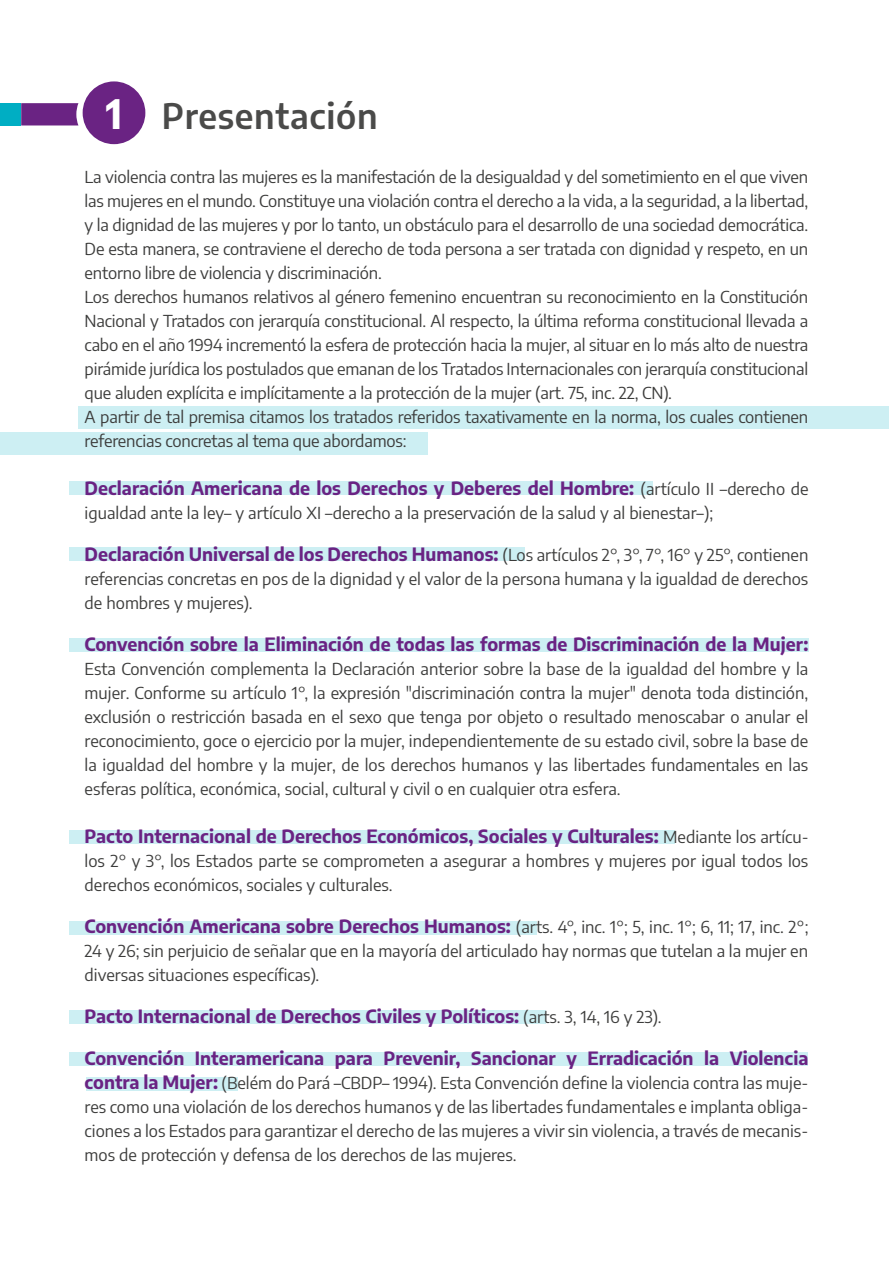
<style>
.page{position:relative;width:893px;height:1263px;background:#fff}
.page>*{position:absolute;margin:0;border:0;box-sizing:border-box;transform-origin:0 0}
.t1{font:600 34.5px "Encode Sans";letter-spacing:.02em;color:#4a4a49}
.t2{font:700 18px "Encode Sans";color:#6a2383}
.t3{font:16.5px/24px "Encode Sans";letter-spacing:-.01em;color:#3c3c3b}
.s1{font-weight:700;font-size:39.75px;color:#fff}
.s2{font-weight:400;font-size:16.5px;color:#3c3c3b}
.s3{font-weight:700;font-size:18px;color:#6a2383}
</style>
<div class="page">
<div style="left:78px;top:406px;width:811px;height:22px;background:#cdeff3"></div>
<div style="left:0;top:433px;width:427px;height:22px;background:#cdeff3"></div>
<div style="left:69px;top:481px;width:583px;height:13px;background:#cdeff3"></div>
<div style="left:69px;top:639px;width:740px;height:13px;background:#cdeff3"></div>
<div style="left:69px;top:830px;width:605px;height:13px;background:#cdeff3"></div>
<div style="left:69px;top:921px;width:468px;height:13px;background:#cdeff3"></div>
<div style="left:69px;top:1010px;width:477px;height:13px;background:#cdeff3"></div>
<div style="left:86px;top:1078px;width:151px;height:13px;background:#cdeff3"></div>
<div style="left:69px;top:1052px;width:739px;height:13px;background:#cdeff3"></div>
<div style="left:69px;top:547px;width:456px;height:14px;background:#cdeff3"></div>
<div style="left:83px;top:81px;width:62px;height:63px;background:#6a2383;border-radius:50%"></div>
<svg style="left:21px;top:103px;width:57px;height:22px"></svg>
<div style="left:0;top:103px;width:21px;height:22px;background:#00aec3"></div>
<h1 class="t1" style="left:106px;top:91px;width:273px"><span class="s1">1</span> Presentación</h1>
<p class="t3" style="left:85px;top:164px;width:725px">La violencia contra las mujeres es la manifestación de la desigualdad y del sometimiento en el que viven las mujeres en el mundo. Constituye una violación contra el derecho a la vida, a la seguridad, a la libertad, y la dignidad de las mujeres y por lo tanto, un obstáculo para el desarrollo de una sociedad democrática.<br>De esta manera, se contraviene el derecho de toda persona a ser tratada con dignidad y respeto, en un entorno libre de violencia y discriminación.<br>Los derechos humanos relativos al género femenino encuentran su reconocimiento en la Constitución Nacional y Tratados con jerarquía constitucional. Al respecto, la última reforma constitucional llevada a cabo en el año 1994 incrementó la esfera de protección hacia la mujer, al situar en lo más alto de nuestra pirámide jurídica los postulados que emanan de los Tratados Internacionales con jerarquía constitucional que aluden explícita e implícitamente a la protección de la mujer (art. 75, inc. 22, CN).<br>A partir de tal premisa citamos los tratados referidos taxativamente en la norma, los cuales contienen referencias concretas al tema que abordamos:</p>
<p class="t2" style="left:85px;top:474px;width:725px">Declaración Americana de los Derechos y Deberes del Hombre: <span class="s2">(artículo II –derecho de</span></p>
<p class="t3" style="left:85px;top:500px;width:630px">igualdad ante la ley– y artículo XI –derecho a la preservación de la salud y al bienestar–);</p>
<p class="t2" style="left:85px;top:540px;width:725px">Declaración Universal de los Derechos Humanos: <span class="s2">(Los artículos 2°, 3°, 7°, 16° y 25°, contienen</span></p>
<p class="t3" style="left:85px;top:566px;width:725px">referencias concretas en pos de la dignidad y el valor de la persona humana y la igualdad de derechos de hombres y mujeres).</p>
<p class="t2" style="left:85px;top:630px;width:725px">Convención sobre la Eliminación de todas las formas de Discriminación de la Mujer:</p>
<p class="t3" style="left:85px;top:656px;width:725px;text-align:justify">Esta Convención complementa la Declaración anterior sobre la base de la igualdad del hombre y la mujer. Conforme su artículo 1°, la expresión "discriminación contra la mujer" denota toda distinción, exclusión o restricción basada en el sexo que tenga por objeto o resultado menoscabar o anular el reconocimiento, goce o ejercicio por la mujer, independientemente de su estado civil, sobre la base de la igualdad del hombre y la mujer, de los derechos humanos y las libertades fundamentales en las esferas política, económica, social, cultural y civil o en cualquier otra esfera.</p>
<p class="t2" style="left:85px;top:822px;width:725px">Pacto Internacional de Derechos Económicos, Sociales y Culturales: <span class="s2">Mediante los artícu-</span></p>
<p class="t3" style="left:85px;top:848px;width:725px">los 2° y 3°, los Estados parte se comprometen a asegurar a hombres y mujeres por igual todos los derechos económicos, sociales y culturales.</p>
<p class="t2" style="left:85px;top:912px;width:725px">Convención Americana sobre Derechos Humanos: <span class="s2">(arts. 4°, inc. 1°; 5, inc. 1°; 6, 11; 17, inc. 2°;</span></p>
<p class="t3" style="left:85px;top:938px;width:725px">24 y 26; sin perjuicio de señalar que en la mayoría del articulado hay normas que tutelan a la mujer en diversas situaciones específicas).</p>
<p class="t2" style="left:85px;top:1002px;width:578px">Pacto Internacional de Derechos Civiles y Políticos: <span class="s2">(arts. 3, 14, 16 y 23).</span></p>
<p class="t2" style="left:85px;top:1044px;width:725px">Convención Interamericana para Prevenir, Sancionar y Erradicación la Violencia</p>
<p class="t3" style="left:85px;top:1070px;width:725px;text-align:justify"><span class="s3">contra la Mujer:</span> (Belém do Pará –CBDP– 1994). Esta Convención define la violencia contra las muje&shy;res como una violación de los derechos humanos y de las libertades fundamentales e implanta obliga&shy;ciones a los Estados para garantizar el derecho de las mujeres a vivir sin violencia, a través de mecanis&shy;mos de protección y defensa de los derechos de las mujeres.</p>
</div>
